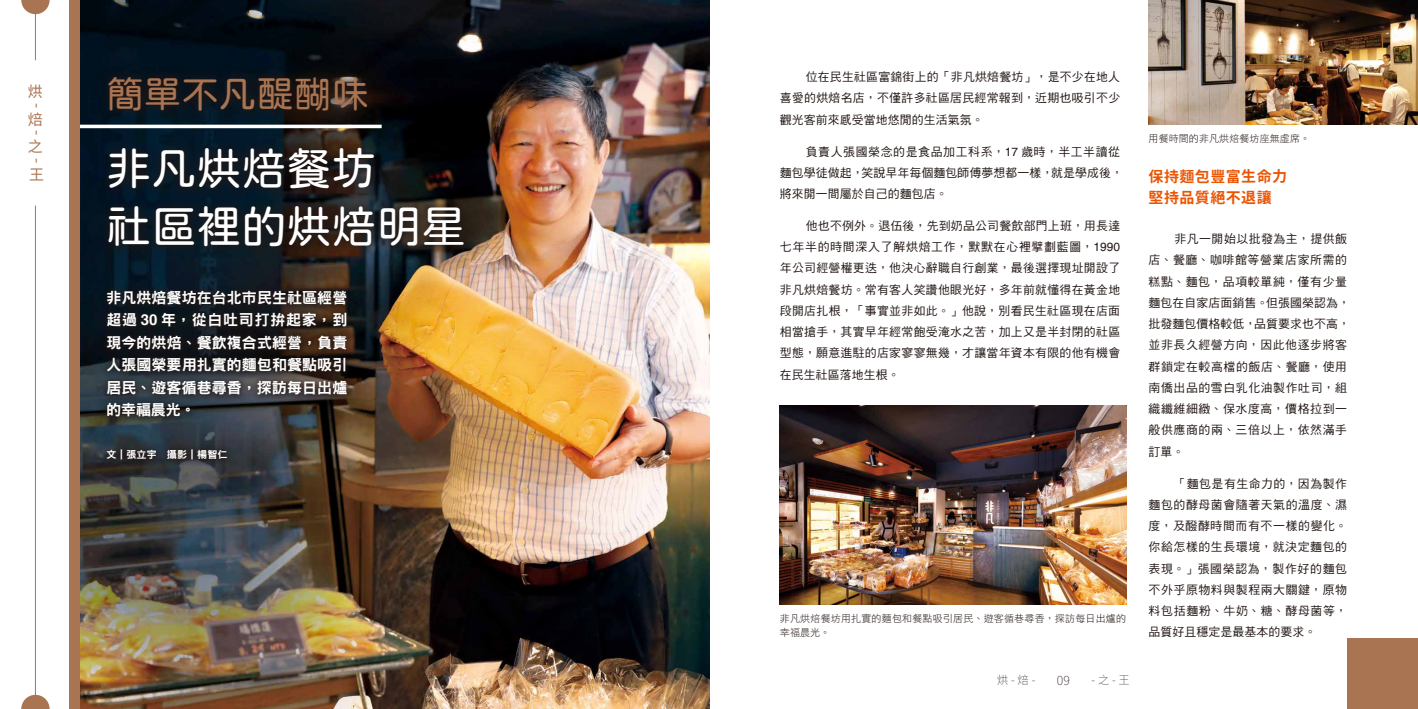
<style>
.page{position:relative;width:1418px;height:709px;background:#fff}
.page>*{position:absolute;margin:0;border:0;box-sizing:border-box;transform-origin:0 0}
.t1{font:45px/57.5px "jf openhuninn 1.1";color:#fff}
.t2{font:37.5px "jf openhuninn 1.1";color:#a97452}
.t3{font:15px/22.5px "DF Hei Std W9";letter-spacing:.005em;color:#fff;text-align:justify}
.t4{font:15px/21.2px "Gen Jyuu Gothic L Monospace Bold";letter-spacing:.03em;color:#ea5504}
.t5{font:15px "Noto Sans CJ Ktc";color:#a97452}
.t6{font:100 12.5px "Noto Sans CJ Ktc";color:#221815}
.t7{font:11.88px/21.2px "DF Hei Std W5";letter-spacing:.025em;color:#221815;text-align:justify}
.t8{font:11.88px/21.2px "DF Hei Std W5";letter-spacing:.05em;color:#221815}
.t9{font:100 11.25px "Noto Sans CJ Ktc";color:#221815}
.t10{font:10px/13.8px "DF Hei Std W3";letter-spacing:.02em;color:#221815}
.t11{font:10px "DF Hei Std W9";letter-spacing:.01em;color:#fff}
.s1{font-family:"Helvetica";font-weight:700}
.s2{font-family:"Helvetica"}
</style>
<div class="page">
<svg style="left:21px;top:0;width:29px;height:14px"></svg>
<svg style="left:21px;top:694px;width:29px;height:15px"></svg>
<hr style="left:35px;top:206px;width:1px;height:503px;background:#a97452">
<hr style="left:35px;top:0;width:1px;height:60px;background:#a97452">
<img style="left:80px;top:0;width:629px;height:709px">
<div style="left:98px;top:66px;width:377px;height:192px;background:#221815;opacity:.9"></div>
<div style="left:100px;top:284px;width:255px;height:183px;background:#221815;opacity:.75"></div>
<hr style="left:60px;top:125px;width:321px;height:3px;background:#fff">
<div style="left:69px;top:0;width:11px;height:709px;background:#a97452"></div>
<img style="left:780px;top:405px;width:346px;height:199px">
<img style="left:1148px;top:0;width:269px;height:125px">
<div style="left:1346px;top:638px;width:71px;height:71px;background:#a97452"></div>
<p class="t5" style="left:28px;top:83px;width:16px">烘</p>
<p class="t5" style="left:46px;top:103px;width:7px;rotate:90deg">-</p>
<p class="t5" style="left:28px;top:111px;width:16px">焙</p>
<p class="t5" style="left:46px;top:130px;width:7px;rotate:90deg">-</p>
<p class="t5" style="left:28px;top:138px;width:16px">之</p>
<p class="t5" style="left:46px;top:158px;width:7px;rotate:90deg">-</p>
<p class="t5" style="left:29px;top:166px;width:16px">王</p>
<h2 class="t2" style="left:106px;top:69px;width:264px">簡單不凡醍醐味</h2>
<h1 class="t1" style="left:106px;top:139px;width:361px">非凡烘焙餐坊<br>社區裡的烘焙明星</h1>
<p class="t3" style="left:106px;top:286px;width:242px">非凡烘焙餐坊在台北市民生社區經營超過 <span class="s1">30</span> 年，從白吐司打拚起家，到現今的烘焙、餐飲複合式經營，負責人張國榮要用扎實的麵包和餐點吸引居民、遊客循巷尋香，探訪每日出爐的幸福晨光。</p>
<p class="t11" style="left:106px;top:449px;width:123px">文｜張立宇 攝影｜楊智仁</p>
<p class="t7" style="left:780px;top:66px;width:342px;text-indent:26px">位在民生社區富錦街上的「非凡烘焙餐坊」，是不少在地人喜愛的烘焙名店，不僅許多社區居民經常報到，近期也吸引不少觀光客前來感受當地悠閒的生活氣氛。</p>
<p class="t7" style="left:780px;top:140px;width:345px;text-align:left;text-indent:26px">負責人張國榮念的是食品加工科系，<span class="s2">17</span> 歲時，半工半讀從麵包學徒做起，笑說早年每個麵包師傅夢想都一樣，就是學成後，將來開一間屬於自己的麵包店。</p>
<p class="t7" style="left:780px;top:215px;width:342px;text-indent:26px">他也不例外。退伍後，先到奶品公司餐飲部門上班，用長達七年半的時間深入了解烘焙工作，默默在心裡擘劃藍圖，<span class="s2">1990</span>年公司經營權更迭，他決心辭職自行創業，最後選擇現址開設了非凡烘焙餐坊。常有客人笑讚他眼光好，多年前就懂得在黃金地段開店扎根，「事實並非如此。」他說，別看民生社區現在店面相當搶手，其實早年經常飽受淹水之苦，加上又是半封閉的社區型態，願意進駐的店家寥寥無幾，才讓當年資本有限的他有機會在民生社區落地生根。</p>
<p class="t10" style="left:780px;top:611px;width:348px">非凡烘焙餐坊用扎實的麵包和餐點吸引居民、遊客循巷尋香，探訪每日出爐的幸福晨光。</p>
<p class="t9" style="left:997px;top:673px;width:134px">烘 - 焙 -　　　　　- 之 - 王</p>
<p class="t6" style="left:1056px;top:673px;width:15px">09</p>
<p class="t10" style="left:1148px;top:131px;width:163px">用餐時間的非凡烘焙餐坊座無虛席。</p>
<p class="t4" style="left:1148px;top:165px;width:156px">保持麵包豐富生命力　堅持品質絕不退讓</p>
<p class="t8" style="left:1148px;top:228px;width:203px;text-indent:26px">非凡一開始以批發為主，提供飯店、餐廳、咖啡館等營業店家所需的糕點、麵包，品項較單純，僅有少量麵包在自家店面銷售。但張國榮認為，批發麵包價格較低，品質要求也不高，並非長久經營方向，因此他逐步將客群鎖定在較高檔的飯店、餐廳，使用南僑出品的雪白乳化油製作吐司，組織纖維細緻、保水度高，價格拉到一般供應商的兩、三倍以上，依然滿手訂單。</p>
<p class="t7" style="left:1148px;top:472px;width:200px;text-indent:26px">「麵包是有生命力的，因為製作麵包的酵母菌會隨著天氣的溫度、濕度，及醱酵時間而有不一樣的變化。你給怎樣的生長環境，就決定麵包的表現。」張國榮認為，製作好的麵包不外乎原物料與製程兩大關鍵，原物料包括麵粉、牛奶、糖、酵母菌等，品質好且穩定是最基本的要求。</p>
</div>
